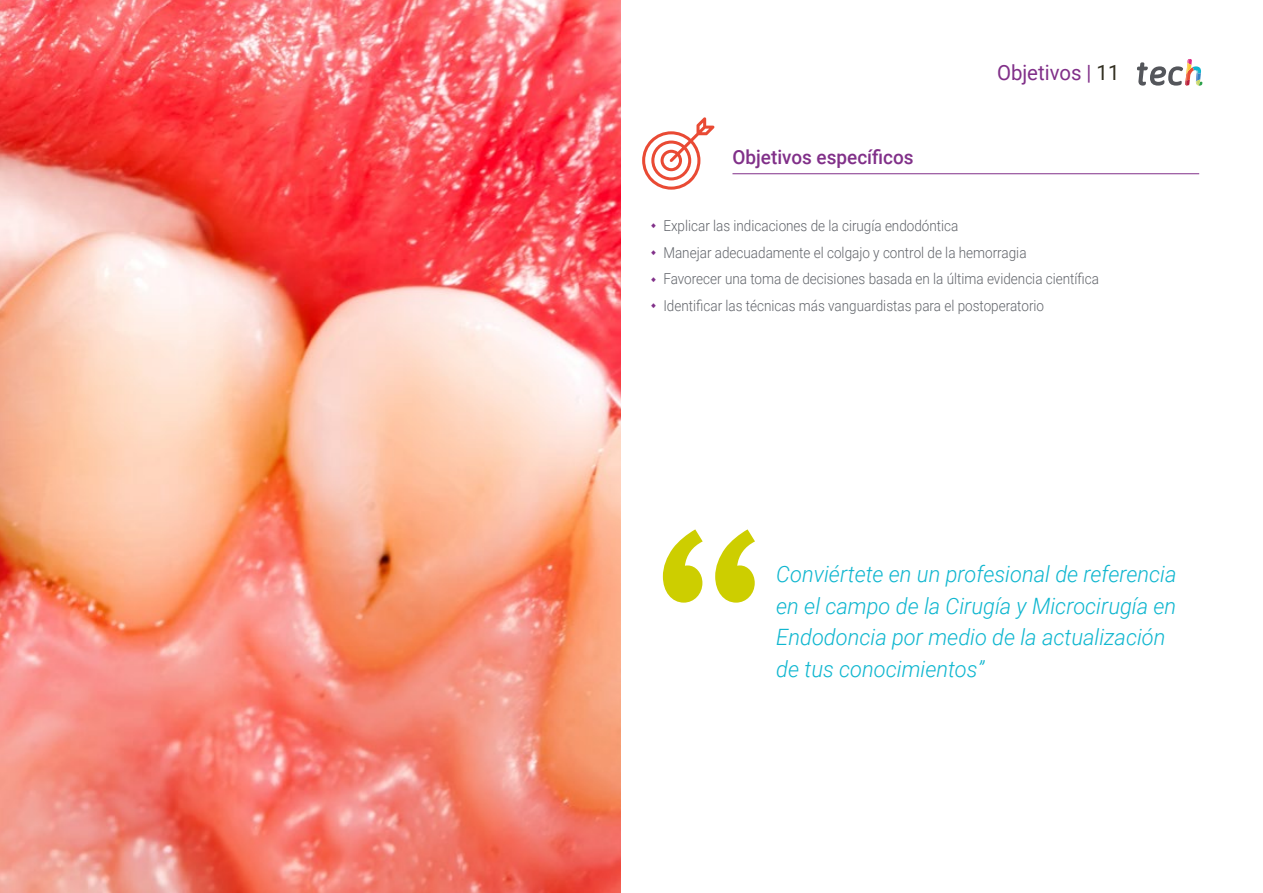
<style>
.page{position:relative;width:1263px;height:893px;background:#fff}
.page>*{position:absolute;margin:0;border:0;box-sizing:border-box;transform-origin:0 0}
.t1{font:italic 300 22.5px/31.5px "Roboto";color:#0fb6cf}
.t2{font:21px "Roboto";color:#813089}
.t3{font:500 19.5px "Roboto";color:#813089}
.t4{font:300 15px/26.7px "Roboto";color:#61646a;scale:.9 1}
.s1{color:#312e20}
</style>
<div class="page">
<img style="left:0;top:0;width:621px;height:893px">
<svg style="left:1137px;top:59px;width:65px;height:27px"></svg>
<svg style="left:663px;top:529px;width:92px;height:74px"></svg>
<svg style="left:642px;top:117px;width:72px;height:73px"></svg>
<hr style="left:732px;top:173px;width:467px;height:1px;background:#813089">
<h3 class="t3" style="left:732px;top:144px;width:183px">Objetivos específicos</h3>
<h2 class="t2" style="left:997px;top:57px;width:124px">Objetivos | <span class="s1">11</span></h2>
<p class="t4" style="left:663px;top:212px;width:485px">Explicar las indicaciones de la cirugía endodóntica<br>Manejar adecuadamente el colgajo y control de la hemorragia<br>Favorecer una toma de decisiones basada en la última evidencia científica Identificar las técnicas más vanguardistas para el postoperatorio</p>
<h1 class="t1" style="left:776px;top:558px;width:402px">Conviértete en un profesional de referencia en el campo de la Cirugía y Microcirugía en Endodoncia por medio de la actualización de tus conocimientos”</h1>
</div>
